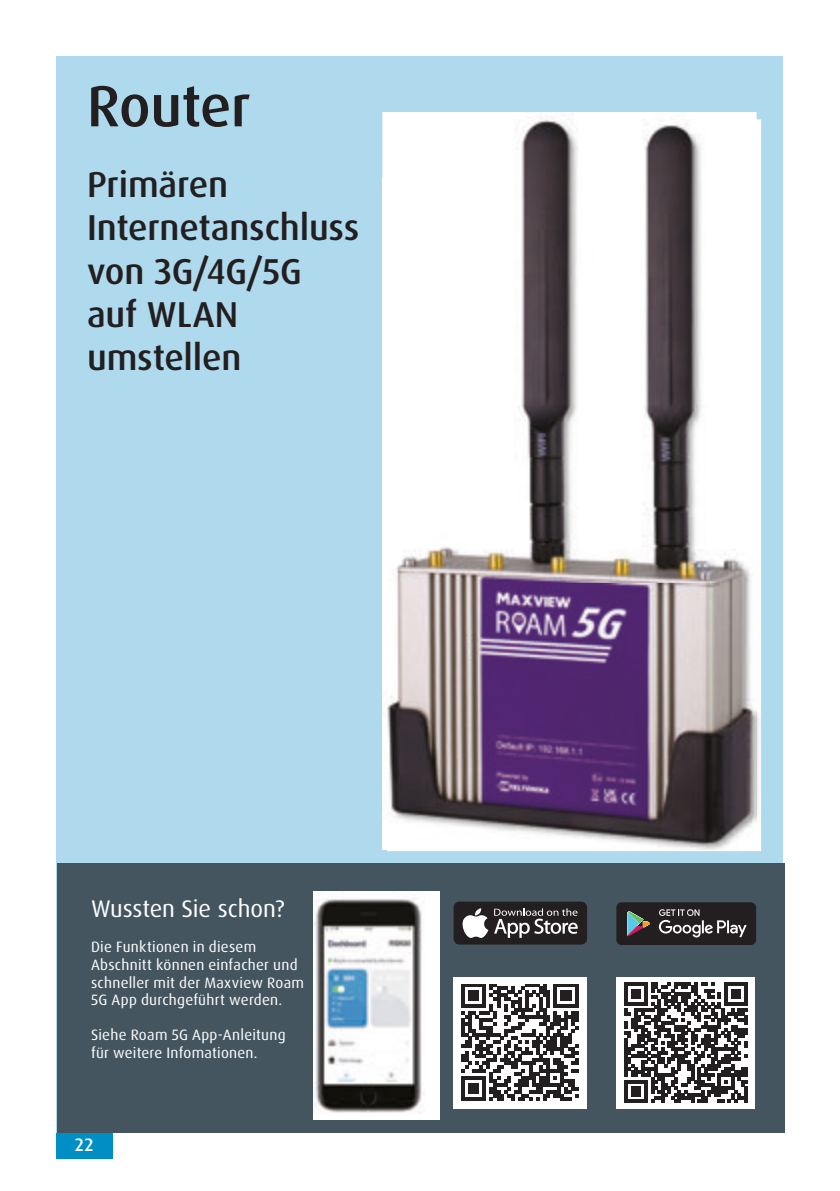
<style>
.page{position:relative;width:840px;height:1191px;background:#fff}
.page>*{position:absolute;margin:0;border:0;box-sizing:border-box;transform-origin:0 0}
.t1{font:500 58px "Dax Pro";letter-spacing:-.01em;color:#231f20}
.t2{font:500 36px/43.2px "Dax Pro";letter-spacing:-.005em;color:#231f20}
.t3{font:24px "Dax Pro";letter-spacing:-.005em;color:#fff}
.t4{font:500 18px "Dax Pro";color:#fff}
.t5{font:15px/17.6px "Dax Pro";letter-spacing:.02em;color:#fff}
</style>
<div class="page">
<div style="left:57px;top:57px;width:725px;height:1076px;background:#afdaee"></div>
<div style="left:57px;top:863px;width:727px;height:269px;background:#45555f"></div>
<img style="left:313px;top:891px;width:126px;height:228px">
<div style="left:453px;top:901px;width:133px;height:43px;background:#231f20;border-radius:6px"></div>
<svg style="left:462px;top:908px;width:26px;height:30px"></svg>
<svg style="left:494px;top:908px;width:83px;height:29px"></svg>
<div style="left:616px;top:902px;width:139px;height:43px;background:#231f20;border-radius:5px"></div>
<svg style="left:658px;top:909px;width:88px;height:28px"></svg>
<svg style="left:627px;top:911px;width:23px;height:25px"></svg>
<img style="left:629px;top:911px;width:14px;height:8px">
<div style="left:453px;top:976px;width:133px;height:132px;background:#fff"></div>
<svg style="left:461px;top:984px;width:117px;height:117px"></svg>
<div style="left:616px;top:976px;width:138px;height:132px;background:#fff"></div>
<svg style="left:624px;top:982px;width:123px;height:121px"></svg>
<div style="left:56px;top:1132px;width:56px;height:26px;background:#008fc5"></div>
<div style="left:382px;top:112px;width:374px;height:66px;background:#fff"></div>
<div style="left:382px;top:178px;width:5px;height:671px;background:#fff"></div>
<img style="left:387px;top:119px;width:369px;height:464px">
<img style="left:387px;top:583px;width:369px;height:266px">
<h1 class="t1" style="left:87px;top:69px;width:165px">Router</h1>
<h2 class="t2" style="left:87px;top:163px;width:274px">Primären<br>Internetanschluss von 3G/4G/5G auf WLAN umstellen</h2>
<h3 class="t3" style="left:91px;top:893px;width:195px">Wussten Sie schon?</h3>
<p class="t5" style="left:91px;top:938px;width:214px">Die Funktionen in diesem<br>Abschnitt können einfacher und schneller mit der Maxview Roam<br>5G App durchgeführt werden.</p>
<p class="t5" style="left:91px;top:1026px;width:196px">Siehe Roam 5G App-Anleitung für weitere Infomationen.</p>
<p class="t4" style="left:75px;top:1133px;width:20px">22</p>
</div>
